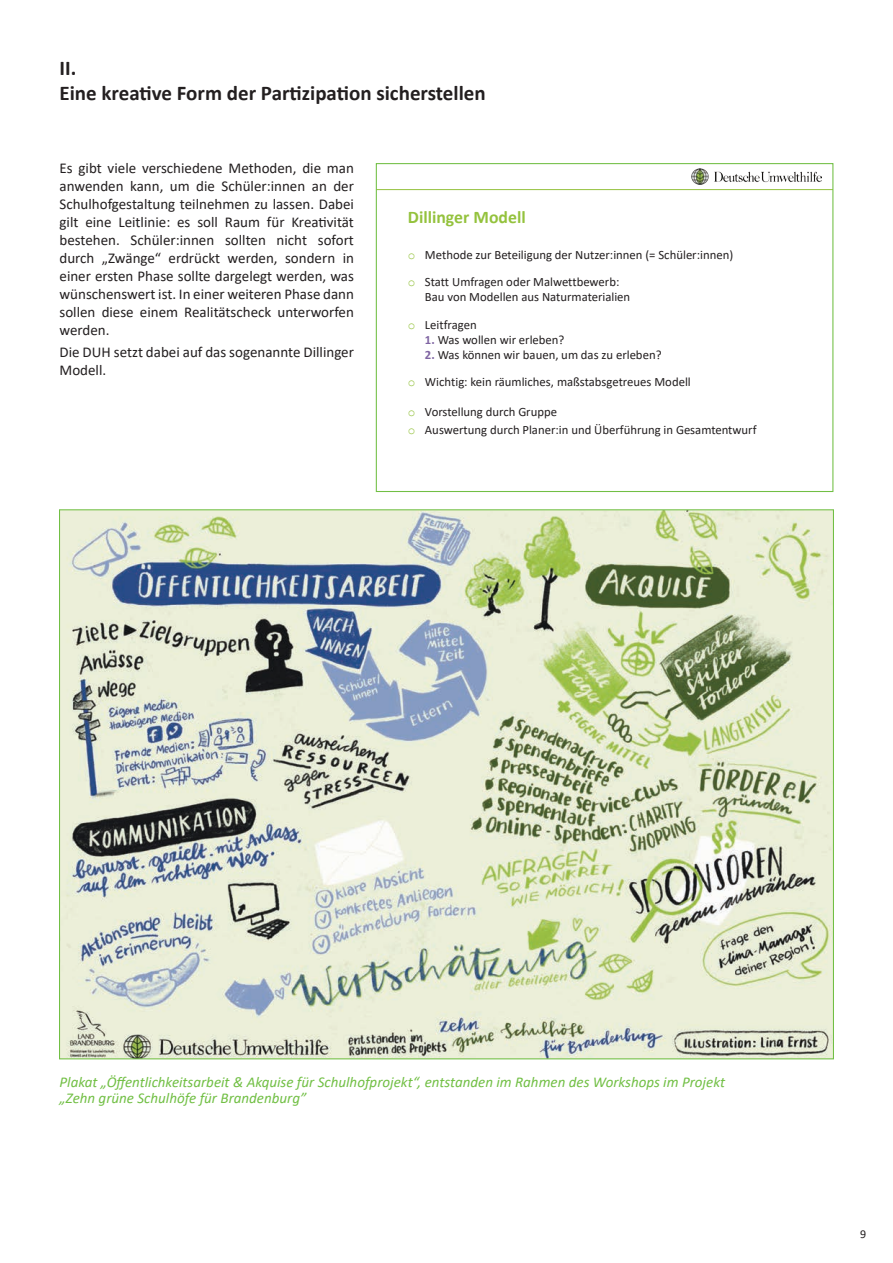
<style>
.page{position:relative;width:893px;height:1263px;background:#fff}
.page>*{position:absolute;margin:0;border:0;box-sizing:border-box;transform-origin:0 0}
.t1{font:700 21px/25.2px "Calibri";color:#231f20}
.t2{font:700 17.7px "Calibri";color:#94c23d}
.t3{font:15px/18px "Calibri";color:#231f20;text-align:justify}
.t4{font:italic 15px/16.5px "Calibri";color:#71bf44}
.t5{font:12.75px/27.5px "Calibri";color:#231f20}
.t6{font:12px "Calibri";color:#231f20}
.s1{font-family:"Courier New";color:#94c23d}
.s2{font-weight:700;color:#8065a3}
</style>
<div class="page">
<img style="left:692px;top:169px;width:129px;height:16px">
<hr style="left:376px;top:189px;width:457px;height:1px;background:#94c23d">
<div style="left:376px;top:163px;width:457px;height:329px;border:1px solid #71bf44"></div>
<img style="left:61px;top:511px;width:771px;height:546px">
<h1 class="t1" style="left:60px;top:55px;width:428px">II.<br>Eine kreative Form der Partizipation sicherstellen</h1>
<p class="t3" style="left:60px;top:158px;width:296px">Es gibt viele verschiedene Methoden, die man anwenden kann, um die Schüler:innen an der Schulhofgestaltung teilnehmen zu lassen. Dabei gilt eine Leitlinie: es soll Raum für Kreativität bestehen. Schüler:innen sollten nicht sofort durch „Zwänge“ erdrückt werden, sondern in einer ersten Phase sollte dargelegt werden, was wünschenswert ist. In einer weiteren Phase dann sollen diese einem Realitätscheck unterworfen werden.</p>
<p class="t3" style="left:60px;top:343px;width:296px">Die DUH setzt dabei auf das sogenannte Dillinger<br>Modell.</p>
<p class="t2" style="left:408px;top:205px;width:119px">Dillinger Modell</p>
<p class="t5" style="left:408px;top:240px;width:327px"><span class="s1">o</span> Methode zur Beteiligung der Nutzer:innen (= Schüler:innen) <span class="s1">o</span> Statt Umfragen oder Malwettbewerb:</p>
<p class="t5" style="left:408px;top:283px;width:224px;text-indent:17px">Bau von Modellen aus Naturmaterialien <span class="s1">o</span> Leitfragen</p>
<p class="t5" style="left:425px;top:325px;width:141px"><span class="s2">1.</span> Was wollen wir erleben?</p>
<p class="t5" style="left:408px;top:341px;width:284px;text-indent:17px"><span class="s2">2.</span> Was können wir bauen, um das zu erleben?<br><span class="s1">o</span> Wichtig: kein räumliches, maßstabsgetreues Modell</p>
<p class="t5" style="left:408px;top:402px;width:350px;line-height:18.3px"><span class="s1">o</span> Vorstellung durch Gruppe<br><span class="s1">o</span> Auswertung durch Planer:in und Überführung in Gesamtentwurf</p>
<p class="t4" style="left:60px;top:1073px;width:667px">Plakat „Öffentlichkeitsarbeit &amp; Akquise für Schulhofprojekt“, entstanden im Rahmen des Workshops im Projekt „Zehn grüne Schulhöfe für Brandenburg”</p>
<p class="t6" style="left:860px;top:1225px;width:8px">9</p>
</div>
